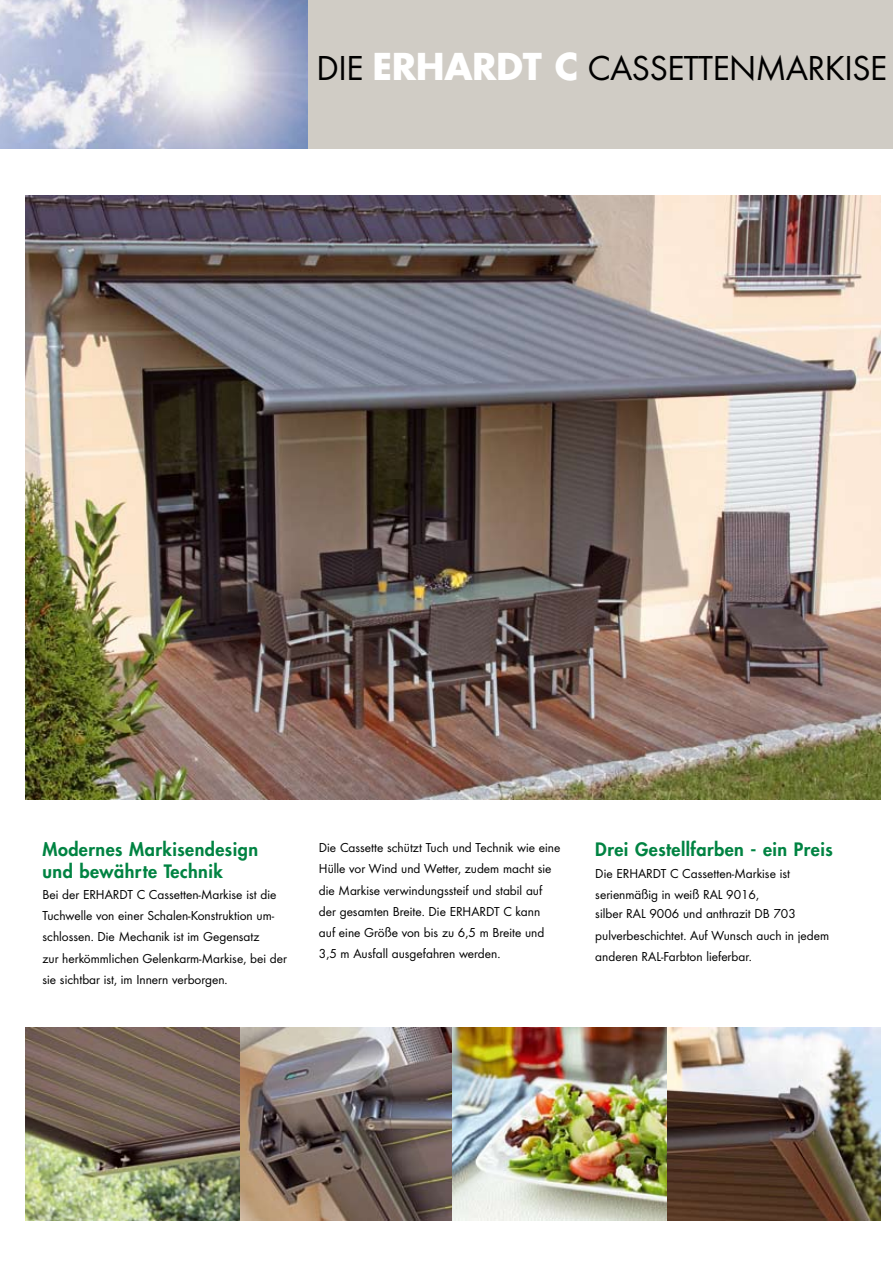
<style>
.page{position:relative;width:893px;height:1263px;background:#fff}
.page>*{position:absolute;margin:0;border:0;box-sizing:border-box;transform-origin:0 0}
.t1{font:36px "Futura Boo";letter-spacing:-.01em;color:#000}
.t2{font:800 18px/21.3px "Futura";letter-spacing:.025em;color:#008342}
.t3{font:13.5px/21.3px "Futura Boo";color:#000}
.s1{font-family:"Futura";font-weight:700;color:#fff}
</style>
<div class="page">
<div style="left:308px;top:0;width:585px;height:149px;background:#d0ccc5"></div>
<img style="left:0;top:0;width:308px;height:149px">
<img style="left:26px;top:196px;width:854px;height:603px">
<img style="left:26px;top:1028px;width:854px;height:192px">
<h1 class="t1" style="left:316px;top:47px;width:572px">DIE <span class="s1">ERHARDT C</span> CASSETTENMARKISE</h1>
<h2 class="t2" style="left:43px;top:839px;width:217px">Modernes Markisendesign und bewährte Technik</h2>
<p class="t3" style="left:43px;top:884px;width:246px">Bei der ERHARDT C Cassetten-Markise ist die Tuchwelle von einer Schalen-Konstruktion um&shy;schlossen. Die Mechanik ist im Gegensatz<br>zur herkömmlichen Gelenkarm-Markise, bei der sie sichtbar ist, im Innern verborgen.</p>
<p class="t3" style="left:319px;top:837px;width:243px">Die Cassette schützt Tuch und Technik wie eine Hülle vor Wind und Wetter, zudem macht sie die Markise verwindungssteif und stabil auf der gesamten Breite. Die ERHARDT C kann<br>auf eine Größe von bis zu 6,5 m Breite und 3,5 m Ausfall ausgefahren werden.</p>
<h2 class="t2" style="left:595px;top:839px;width:239px">Drei Gestellfarben - ein Preis</h2>
<p class="t3" style="left:595px;top:862px;width:196px">Die ERHARDT C Cassetten-Markise ist serienmäßig in weiß RAL 9016,</p>
<p class="t3" style="left:595px;top:903px;width:235px">silber RAL 9006 und anthrazit DB 703 pulverbeschichtet. Auf Wunsch auch in jedem anderen RAL-Farbton lieferbar.</p>
</div>
